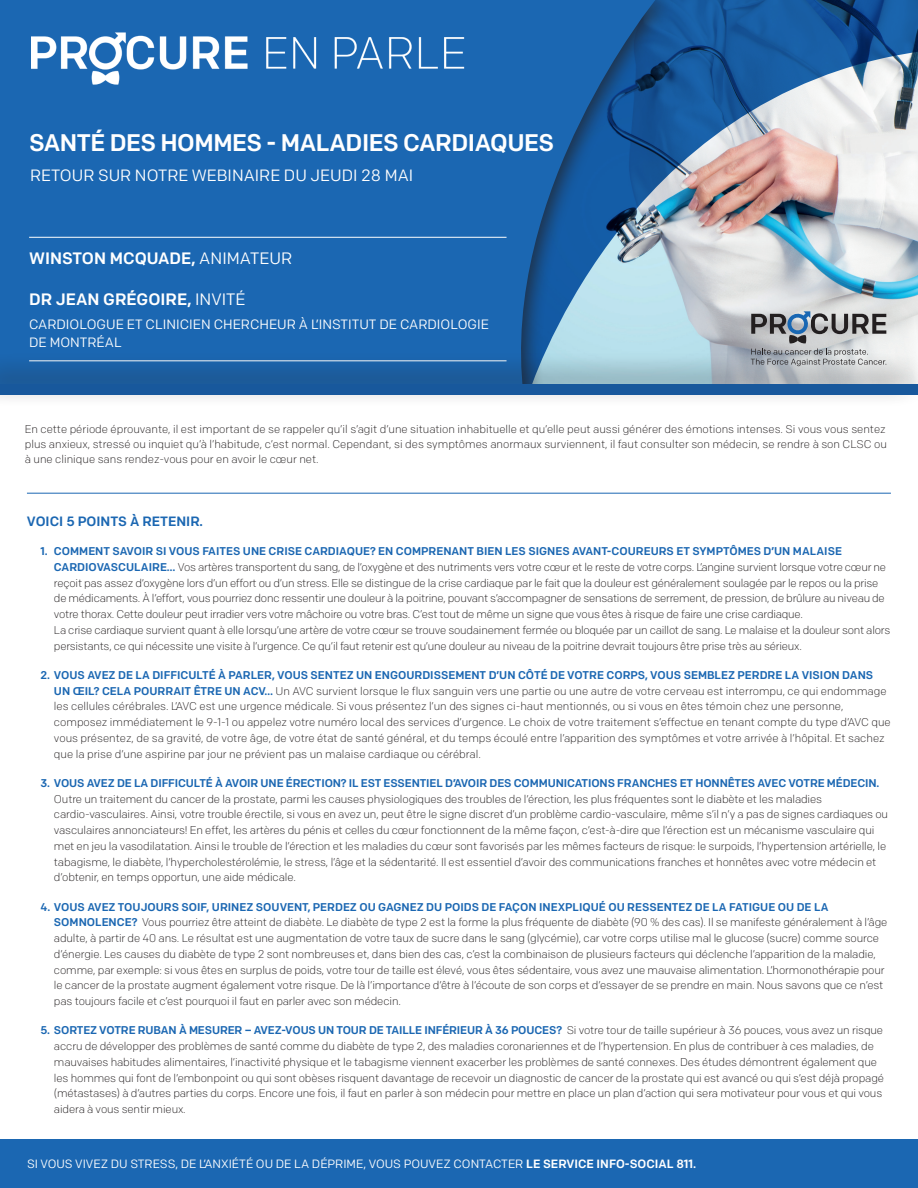
<style>
.page{position:relative;width:918px;height:1188px;background:#fff}
.page>*{position:absolute;margin:0;border:0;box-sizing:border-box;transform-origin:0 0}
.t1{font:500 24px "Colfax";letter-spacing:-.02em;color:#fff}
.t2{font:500 16.5px "Colfax";color:#fff}
.t3{font:16.35px "Colfax";color:#fff}
.t4{font:13.5px/18px "Colfax";color:#fff}
.t5{font:500 13.5px "Colfax";color:#1b67b2}
.t6{font:12px "Colfax";color:#fff}
.t7{font:300 11.25px/15.8px "Colfax";letter-spacing:-.01em;color:#231f20}
.t8{font:500 11.25px "Colfax";letter-spacing:-.01em;color:#1b67b2}
.s1{font-weight:400}
.s2{font-weight:500;color:#1b67b2}
.s3{font-weight:500}
</style>
<div class="page">
<img style="left:675px;top:0;width:243px;height:352px">
<div style="left:0;top:0;width:675px;height:394px;background:#231f20;opacity:.72"></div>
<svg style="left:0;top:0;width:656px;height:352px;background:#226ab1"></svg>
<img style="left:31px;top:18px;width:438px;height:70px">
<hr style="left:29px;top:237px;width:478px;height:1px;background:#fff">
<svg style="left:751px;top:311px;width:136px;height:41px;background:#9fa3a7"></svg>
<hr style="left:27px;top:493px;width:864px;height:1px;background:#1b67b2">
<div style="left:0;top:352px;width:918px;height:56px;background:#231f20;opacity:.45"></div>
<div style="left:0;top:384px;width:918px;height:10px;background:#18589c"></div>
<div style="left:0;top:1139px;width:918px;height:49px;background:#1b67b2"></div>
<h1 class="t1" style="left:29px;top:128px;width:527px">SANTÉ DES HOMMES - MALADIES CARDIAQUES</h1>
<h3 class="t3" style="left:30px;top:166px;width:385px">RETOUR SUR NOTRE WEBINAIRE DU JEUDI 28 MAI</h3>
<h2 class="t2" style="left:29px;top:249px;width:265px">WINSTON MCQUADE, <span class="s1">ANIMATEUR</span></h2>
<h2 class="t2" style="left:29px;top:289px;width:218px">DR JEAN GRÉGOIRE, <span class="s1">INVITÉ</span></h2>
<p class="t4" style="left:29px;top:315px;width:461px">CARDIOLOGUE ET CLINICIEN CHERCHEUR À L’INSTITUT DE CARDIOLOGIE<br>DE MONTRÉAL</p>
<p class="t7" style="left:25px;top:421px;width:864px;line-height:15px;text-align:justify">En cette période éprouvante, il est important de se rappeler qu’il s’agit d’une situation inhabituelle et qu’elle peut aussi générer des émotions intenses. Si vous vous sentez plus anxieux, stressé ou inquiet qu’à l’habitude, c’est normal. Cependant, si des symptômes anormaux surviennent, il faut consulter son médecin, se rendre à son CLSC ou à une clinique sans rendez-vous pour en avoir le cœur net.</p>
<p class="t5" style="left:27px;top:513px;width:178px">VOICI 5 POINTS À RETENIR.</p>
<p class="t7" style="left:54px;top:543px;width:838px;text-indent:-13px"><span class="s2">1. COMMENT SAVOIR SI VOUS FAITES UNE CRISE CARDIAQUE? EN COMPRENANT BIEN LES SIGNES AVANT-COUREURS ET SYMPTÔMES D’UN MALAISE CARDIOVASCULAIRE…</span> Vos artères transportent du sang, de l’oxygène et des nutriments vers votre cœur et le reste de votre corps. L’angine survient lorsque votre cœur ne reçoit pas assez d’oxygène lors d’un effort ou d’un stress. Elle se distingue de la crise cardiaque par le fait que la douleur est généralement soulagée par le repos ou la prise de médicaments. À l’effort, vous pourriez donc ressentir une douleur à la poitrine, pouvant s’accompagner de sensations de serrement, de pression, de brûlure au niveau de votre thorax. Cette douleur peut irradier vers votre mâchoire ou votre bras. C’est tout de même un signe que vous êtes à risque de faire une crise cardiaque.<br>La crise cardiaque survient quant à elle lorsqu’une artère de votre cœur se trouve soudainement fermée ou bloquée par un caillot de sang. Le malaise et la douleur sont alors persistants, ce qui nécessite une visite à l’urgence. Ce qu’il faut retenir est qu’une douleur au niveau de la poitrine devrait toujours être prise très au sérieux.</p>
<p class="t7" style="left:54px;top:667px;width:838px;text-indent:-14px"><span class="s2">2. VOUS AVEZ DE LA DIFFICULTÉ À PARLER, VOUS SENTEZ UN ENGOURDISSEMENT D’UN CÔTÉ DE VOTRE CORPS, VOUS SEMBLEZ PERDRE LA VISION DANS UN ŒIL? CELA POURRAIT ÊTRE UN ACV…</span> Un AVC survient lorsque le flux sanguin vers une partie ou une autre de votre cerveau est interrompu, ce qui endommage les cellules cérébrales. L’AVC est une urgence médicale. Si vous présentez l’un des signes ci-haut mentionnés, ou si vous en êtes témoin chez une personne, composez immédiatement le 9-1-1 ou appelez votre numéro local des services d’urgence. Le choix de votre traitement s’effectue en tenant compte du type d’AVC que vous présentez, de sa gravité, de votre âge, de votre état de santé général, et du temps écoulé entre l’apparition des symptômes et votre arrivée à l’hôpital. Et sachez que la prise d’une aspirine par jour ne prévient pas un malaise cardiaque ou cérébral.</p>
<p class="t8" style="left:40px;top:776px;width:841px">3. VOUS AVEZ DE LA DIFFICULTÉ À AVOIR UNE ÉRECTION? IL EST ESSENTIEL D’AVOIR DES COMMUNICATIONS FRANCHES ET HONNÊTES AVEC VOTRE MÉDECIN.</p>
<p class="t7" style="left:54px;top:791px;width:836px">Outre un traitement du cancer de la prostate, parmi les causes physiologiques des troubles de l’érection, les plus fréquentes sont le diabète et les maladies cardio-vasculaires. Ainsi, votre trouble érectile, si vous en avez un, peut être le signe discret d’un problème cardio-vasculaire, même s’il n’y a pas de signes cardiaques ou vasculaires annonciateurs! En effet, les artères du pénis et celles du cœur fonctionnent de la même façon, c’est-à-dire que l’érection est un mécanisme vasculaire qui met en jeu la vasodilatation. Ainsi le trouble de l’érection et les maladies du cœur sont favorisés par les mêmes facteurs de risque: le surpoids, l’hypertension artérielle, le tabagisme, le diabète, l’hypercholestérolémie, le stress, l’âge et la sédentarité. Il est essentiel d’avoir des communications franches et honnêtes avec votre médecin et d’obtenir, en temps opportun, une aide médicale.</p>
<p class="t7" style="left:54px;top:899px;width:835px;text-indent:-14px"><span class="s2">4. VOUS AVEZ TOUJOURS SOIF, URINEZ SOUVENT, PERDEZ OU GAGNEZ DU POIDS DE FAÇON INEXPLIQUÉ OU RESSENTEZ DE LA FATIGUE OU DE LA SOMNOLENCE?</span> Vous pourriez être atteint de diabète. Le diabète de type 2 est la forme la plus fréquente de diabète (90 % des cas). Il se manifeste généralement à l’âge adulte, à partir de 40 ans. Le résultat est une augmentation de votre taux de sucre dans le sang (glycémie), car votre corps utilise mal le glucose (sucre) comme source d’énergie. Les causes du diabète de type 2 sont nombreuses et, dans bien des cas, c’est la combinaison de plusieurs facteurs qui déclenche l’apparition de la maladie, comme, par exemple: si vous êtes en surplus de poids, votre tour de taille est élevé, vous êtes sédentaire, vous avez une mauvaise alimentation. L’hormonothérapie pour le cancer de la prostate augment également votre risque. De là l’importance d’être à l’écoute de son corps et d’essayer de se prendre en main. Nous savons que ce n’est pas toujours facile et c’est pourquoi il faut en parler avec son médecin.</p>
<p class="t7" style="left:54px;top:1022px;width:832px;text-indent:-14px"><span class="s2">5. SORTEZ VOTRE RUBAN À MESURER – AVEZ-VOUS UN TOUR DE TAILLE INFÉRIEUR À 36 POUCES?</span> Si votre tour de taille supérieur à 36 pouces, vous avez un risque accru de développer des problèmes de santé comme du diabète de type 2, des maladies coronariennes et de l’hypertension. En plus de contribuer à ces maladies, de mauvaises habitudes alimentaires, l’inactivité physique et le tabagisme viennent exacerber les problèmes de santé connexes. Des études démontrent également que les hommes qui font de l’embonpoint ou qui sont obèses risquent davantage de recevoir un diagnostic de cancer de la prostate qui est avancé ou qui s’est déjà propagé (métastases) à d’autres parties du corps. Encore une fois, il faut en parler à son médecin pour mettre en place un plan d’action qui sera motivateur pour vous et qui vous aidera à vous sentir mieux.</p>
<p class="t6" style="left:27px;top:1157px;width:671px">SI VOUS VIVEZ DU STRESS, DE L’ANXIÉTÉ OU DE LA DÉPRIME, VOUS POUVEZ CONTACTER <span class="s3">LE SERVICE INFO-SOCIAL 811.</span></p>
</div>
